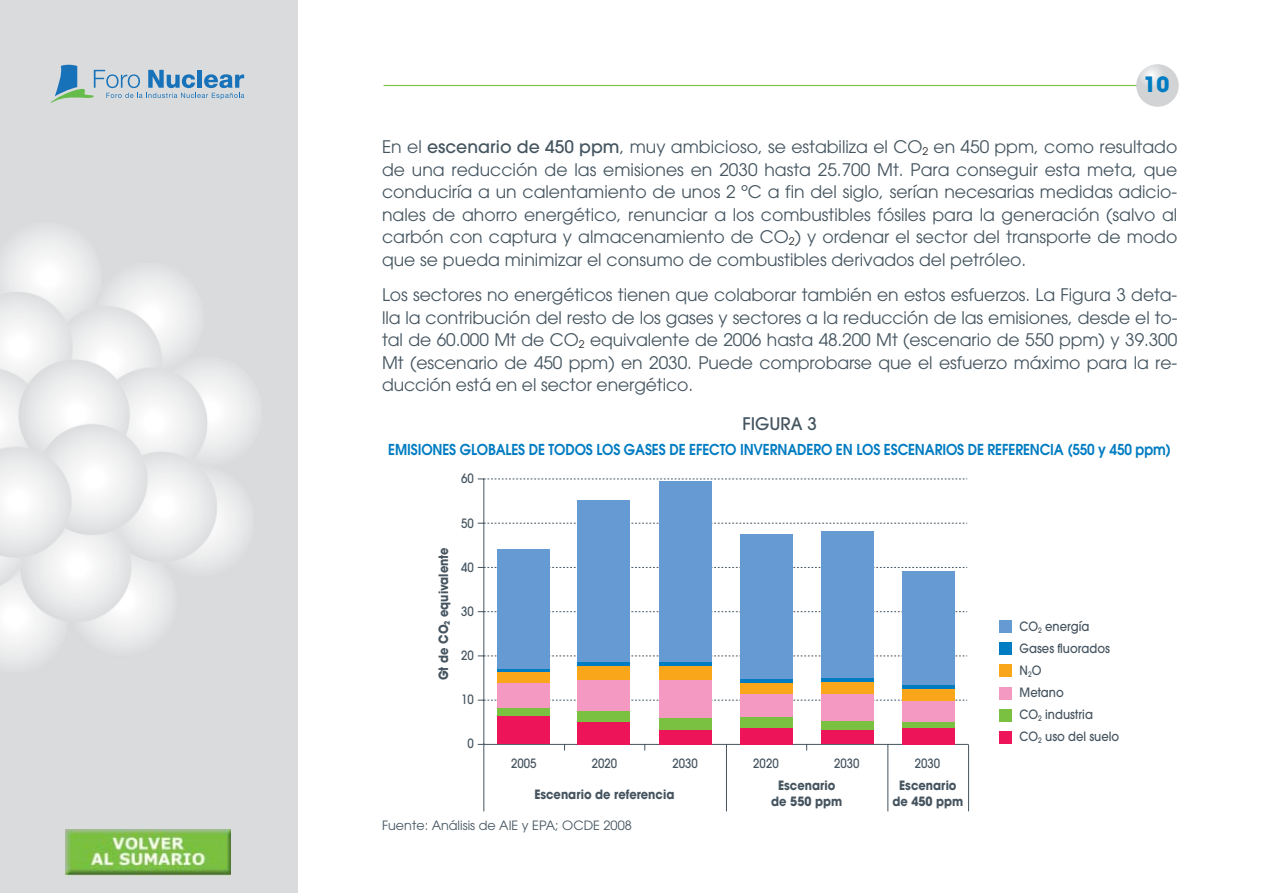
<style>
.page{position:relative;width:1263px;height:893px;background:#fff}
.page>*{position:absolute;margin:0;border:0;box-sizing:border-box;transform-origin:0 0}
.t1{font:700 21px "Avant Garde";color:#007cc2}
.t2{font:17.25px/22.5px "Avant Garde";letter-spacing:-.005em;color:#455560;text-align:justify}
.t3{font:500 17.25px "Avant Garde";color:#455560}
.t4{font:600 15px "Avant Garde";letter-spacing:-.01em;color:#007cc2;scale:.9 1}
.t5{font:500 12.75px/22px "Avant Garde";color:#45545f;scale:.9 1}
.t6{font:700 12.75px/15.3px "Avant Garde";color:#45545f;text-align:center;scale:.9 1}
.t7{font:12.75px "Avant Garde";color:#455560}
.s1{font-weight:500}
</style>
<div class="page">
<hr style="left:384px;top:85px;width:775px;height:1px;background:#7ac142">
<svg style="left:1136px;top:64px;width:43px;height:43px"></svg>
<img style="left:66px;top:829px;width:165px;height:47px">
<svg style="left:50px;top:65px;width:194px;height:38px;background:#a9c2d0"></svg>
<hr style="left:483px;top:479px;width:1px;height:265px;background:#45545f">
<hr style="left:484px;top:744px;width:484px;height:1px;background:#45545f">
<hr style="left:483px;top:743px;width:1px;height:68px;background:#45545f">
<hr style="left:726px;top:745px;width:1px;height:66px;background:#45545f">
<hr style="left:887px;top:745px;width:1px;height:66px;background:#45545f">
<hr style="left:968px;top:745px;width:1px;height:66px;background:#45545f">
<svg style="left:478px;top:479px;width:489px;height:1px"></svg>
<svg style="left:478px;top:523px;width:489px;height:1px"></svg>
<svg style="left:478px;top:567px;width:489px;height:1px"></svg>
<svg style="left:478px;top:611px;width:489px;height:1px"></svg>
<svg style="left:478px;top:655px;width:489px;height:1px"></svg>
<svg style="left:478px;top:700px;width:489px;height:1px"></svg>
<div style="left:497px;top:715px;width:52px;height:29px;background:#ed145a"></div>
<div style="left:497px;top:708px;width:52px;height:7px;background:#7ac142"></div>
<div style="left:497px;top:682px;width:52px;height:26px;background:#f499c1"></div>
<div style="left:497px;top:671px;width:52px;height:11px;background:#faa61a"></div>
<hr style="left:497px;top:669px;width:52px;height:2px;background:#007cc2">
<div style="left:497px;top:549px;width:52px;height:120px;background:#669ad2"></div>
<div style="left:578px;top:721px;width:52px;height:23px;background:#ed145a"></div>
<div style="left:578px;top:711px;width:52px;height:10px;background:#7ac142"></div>
<div style="left:578px;top:679px;width:52px;height:32px;background:#f499c1"></div>
<div style="left:578px;top:666px;width:52px;height:13px;background:#faa61a"></div>
<hr style="left:578px;top:662px;width:52px;height:4px;background:#007cc2">
<div style="left:578px;top:500px;width:52px;height:162px;background:#669ad2"></div>
<div style="left:659px;top:730px;width:53px;height:14px;background:#ed145a"></div>
<div style="left:659px;top:717px;width:53px;height:13px;background:#7ac142"></div>
<div style="left:659px;top:679px;width:53px;height:38px;background:#f499c1"></div>
<div style="left:659px;top:666px;width:53px;height:13px;background:#faa61a"></div>
<hr style="left:659px;top:662px;width:53px;height:4px;background:#007cc2">
<div style="left:659px;top:481px;width:53px;height:181px;background:#669ad2"></div>
<div style="left:740px;top:728px;width:53px;height:16px;background:#ed145a"></div>
<div style="left:740px;top:717px;width:53px;height:11px;background:#7ac142"></div>
<div style="left:740px;top:693px;width:53px;height:24px;background:#f499c1"></div>
<div style="left:740px;top:683px;width:53px;height:10px;background:#faa61a"></div>
<div style="left:740px;top:678px;width:53px;height:5px;background:#007cc2"></div>
<div style="left:740px;top:534px;width:53px;height:145px;background:#669ad2"></div>
<div style="left:821px;top:729px;width:52px;height:15px;background:#ed145a"></div>
<div style="left:821px;top:721px;width:52px;height:8px;background:#7ac142"></div>
<div style="left:821px;top:681px;width:52px;height:14px;background:#faa61a"></div>
<svg style="left:821px;top:677px;width:52px;height:4px"></svg>
<div style="left:821px;top:531px;width:52px;height:146px;background:#669ad2"></div>
<div style="left:902px;top:722px;width:52px;height:6px;background:#7ac142"></div>
<div style="left:902px;top:701px;width:52px;height:21px;background:#f499c1"></div>
<div style="left:902px;top:688px;width:52px;height:13px;background:#faa61a"></div>
<hr style="left:902px;top:684px;width:52px;height:4px;background:#007cc2">
<div style="left:902px;top:572px;width:52px;height:113px;background:#669ad2"></div>
<div style="left:821px;top:694px;width:52px;height:26px;background:#f499c1"></div>
<div style="left:902px;top:728px;width:52px;height:16px;background:#ed145a"></div>
<div style="left:1000px;top:620px;width:12px;height:13px;background:#669ad2"></div>
<div style="left:1000px;top:643px;width:12px;height:12px;background:#007cc2"></div>
<div style="left:1000px;top:665px;width:12px;height:12px;background:#faa61a"></div>
<div style="left:1000px;top:687px;width:12px;height:12px;background:#f499c1"></div>
<div style="left:1000px;top:709px;width:12px;height:12px;background:#7ac142"></div>
<div style="left:1000px;top:731px;width:12px;height:12px;background:#ed145a"></div>
<p class="t1" style="left:1143px;top:76px;width:27px">10</p>
<p class="t2" style="left:382px;top:137px;width:797px">En el <span class="s1">escenario de 450 ppm</span>, muy ambicioso, se estabiliza el CO<sub>2</sub> en 450 ppm, como resultado de una reducción de las emisiones en 2030 hasta 25.700 Mt. Para conseguir esta meta, que conduciría a un calentamiento de unos 2 ºC a fin del siglo, serían necesarias medidas adicio&shy;nales de ahorro energético, renunciar a los combustibles fósiles para la generación (salvo al carbón con captura y almacenamiento de CO<sub>2</sub>) y ordenar el sector del transporte de modo que se pueda minimizar el consumo de combustibles derivados del petróleo.</p>
<p class="t2" style="left:382px;top:285px;width:797px">Los sectores no energéticos tienen que colaborar también en estos esfuerzos. La Figura 3 deta&shy;lla la contribución del resto de los gases y sectores a la reducción de las emisiones, desde el to&shy;tal de 60.000 Mt de CO<sub>2</sub> equivalente de 2006 hasta 48.200 Mt (escenario de 550 ppm) y 39.300<br>Mt (escenario de 450 ppm) en 2030. Puede comprobarse que el esfuerzo máximo para la re&shy;ducción está en el sector energético.</p>
<p class="t3" style="left:742px;top:417px;width:76px">FIGURA 3</p>
<p class="t4" style="left:388px;top:444px;width:871px">EMISIONES GLOBALES DE TODOS LOS GASES DE EFECTO INVERNADERO EN LOS ESCENARIOS DE REFERENCIA (550 y 450 ppm)</p>
<p class="t6" style="left:437px;top:680px;width:150px;rotate:-90deg">Gt de CO<sub>2</sub> equivalente</p>
<p class="t5" style="left:461px;top:469px;width:16px">60</p>
<p class="t5" style="left:461px;top:513px;width:16px">50</p>
<p class="t5" style="left:461px;top:557px;width:16px">40</p>
<p class="t5" style="left:461px;top:601px;width:16px">30</p>
<p class="t5" style="left:461px;top:645px;width:16px">20</p>
<p class="t5" style="left:461px;top:689px;width:16px">10</p>
<p class="t5" style="left:467px;top:734px;width:9px">0</p>
<p class="t5" style="left:511px;top:754px;width:30px">2005</p>
<p class="t5" style="left:592px;top:754px;width:30px">2020</p>
<p class="t5" style="left:672px;top:754px;width:30px">2030</p>
<p class="t5" style="left:753px;top:754px;width:30px">2020</p>
<p class="t5" style="left:834px;top:754px;width:30px">2030</p>
<p class="t5" style="left:915px;top:754px;width:30px">2030</p>
<p class="t6" style="left:534px;top:788px;width:157px">Escenario de referencia</p>
<p class="t6" style="left:771px;top:779px;width:80px">Escenario de 550 ppm</p>
<p class="t6" style="left:892px;top:779px;width:80px">Escenario de 450 ppm</p>
<p class="t7" style="left:382px;top:821px;width:251px">Fuente: Análisis de AIE y EPA; OCDE 2008</p>
<p class="t5" style="left:1020px;top:616px;width:112px">CO<sub>2</sub> energía<br>Gases fluorados<br>N<sub>2</sub>O<br>Metano<br>CO<sub>2</sub> industria<br>CO<sub>2</sub> uso del suelo</p>
</div>
